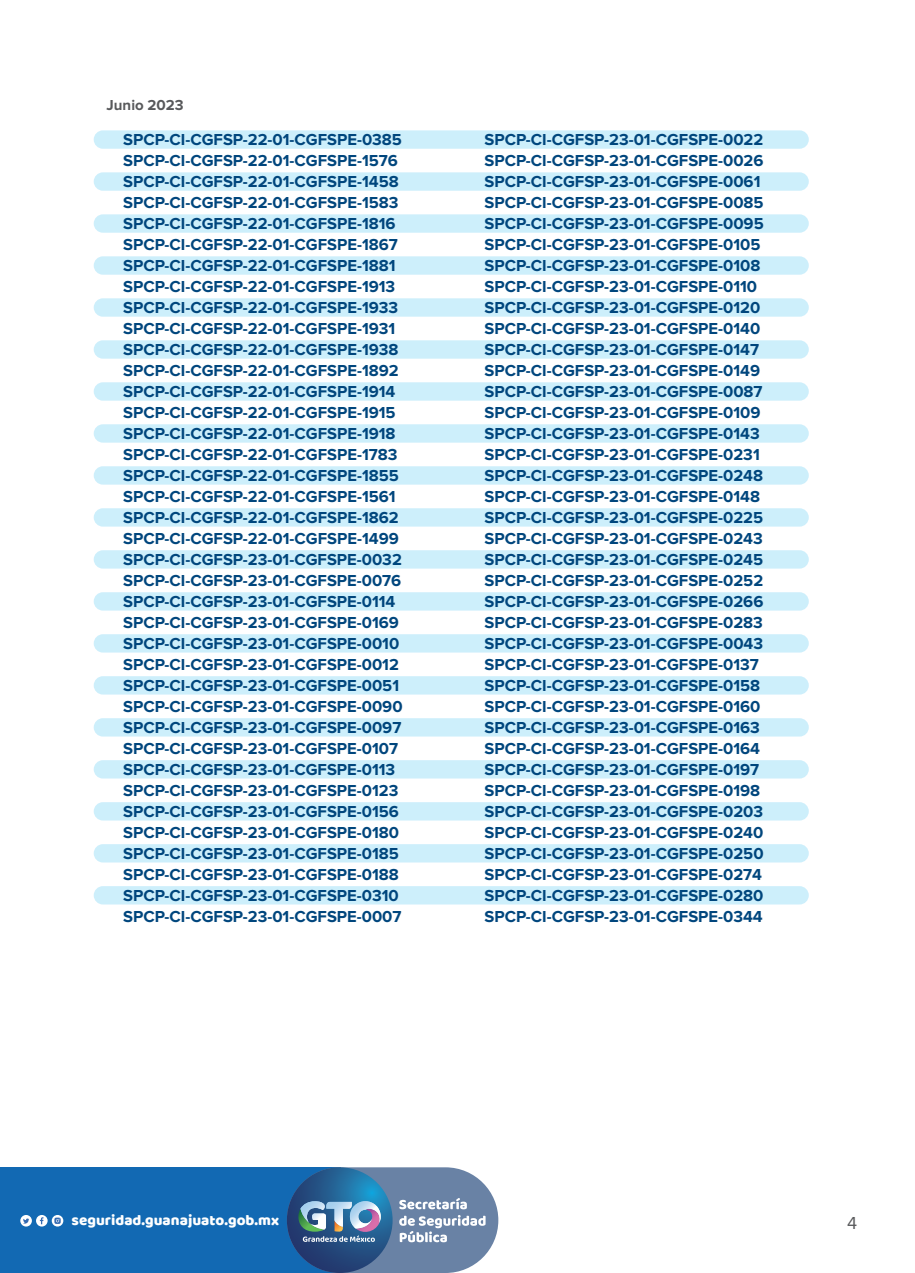
<style>
.page{position:relative;width:915px;height:1273px;background:#fff}
.page>*{position:absolute;margin:0;border:0;box-sizing:border-box;transform-origin:0 0}
.t1{font:18px "Proxima Nova";color:#58595b}
.t2{font:700 16.5px/21px "Proxima Nova";color:#00467d}
.t3{font:15.15px "Baloo";color:#fff}
.t4{font:700 15px "Proxima Nova";color:#58595b}
</style>
<div class="page">
<div style="left:94px;top:130px;width:714px;height:19px;background:#cdeffb;border-radius:9px"></div>
<div style="left:94px;top:172px;width:714px;height:19px;background:#cdeffb;border-radius:9px"></div>
<div style="left:94px;top:214px;width:714px;height:19px;background:#cdeffb;border-radius:9px"></div>
<div style="left:94px;top:256px;width:714px;height:19px;background:#cdeffb;border-radius:9px"></div>
<div style="left:94px;top:298px;width:714px;height:19px;background:#cdeffb;border-radius:9px"></div>
<div style="left:94px;top:340px;width:714px;height:19px;background:#cdeffb;border-radius:9px"></div>
<div style="left:94px;top:382px;width:714px;height:19px;background:#cdeffb;border-radius:9px"></div>
<div style="left:94px;top:424px;width:714px;height:19px;background:#cdeffb;border-radius:9px"></div>
<div style="left:94px;top:466px;width:714px;height:19px;background:#cdeffb;border-radius:9px"></div>
<div style="left:94px;top:508px;width:714px;height:19px;background:#cdeffb;border-radius:9px"></div>
<div style="left:94px;top:550px;width:714px;height:19px;background:#cdeffb;border-radius:9px"></div>
<div style="left:94px;top:592px;width:714px;height:18px;background:#cdeffb;border-radius:9px"></div>
<div style="left:94px;top:634px;width:714px;height:18px;background:#cdeffb;border-radius:9px"></div>
<div style="left:94px;top:676px;width:714px;height:18px;background:#cdeffb;border-radius:9px"></div>
<div style="left:94px;top:718px;width:714px;height:18px;background:#cdeffb;border-radius:9px"></div>
<div style="left:94px;top:760px;width:714px;height:18px;background:#cdeffb;border-radius:9px"></div>
<div style="left:94px;top:802px;width:714px;height:18px;background:#cdeffb;border-radius:9px"></div>
<div style="left:94px;top:844px;width:714px;height:18px;background:#cdeffb;border-radius:9px"></div>
<div style="left:94px;top:886px;width:714px;height:18px;background:#cdeffb;border-radius:9px"></div>
<div style="left:0;top:1167px;width:341px;height:106px;background:#1269b3"></div>
<div style="left:286px;top:1167px;width:212px;height:106px;background:#6982a5;border-radius:53px"></div>
<svg style="left:286px;top:1167px;width:106px;height:106px"></svg>
<svg style="left:399px;top:1198px;width:67px;height:11px"></svg>
<svg style="left:399px;top:1215px;width:86px;height:27px"></svg>
<svg style="left:20px;top:1215px;width:12px;height:11px"></svg>
<svg style="left:36px;top:1215px;width:12px;height:11px"></svg>
<div style="left:52px;top:1215px;width:11px;height:11px;background:#fff;border-radius:50%"></div>
<svg style="left:23px;top:1218px;width:6px;height:5px"></svg>
<svg style="left:40px;top:1217px;width:3px;height:7px"></svg>
<svg style="left:54px;top:1217px;width:7px;height:7px"></svg>
<p class="t4" style="left:107px;top:98px;width:79px">Junio 2023</p>
<p class="t2" style="left:123px;top:129px;width:281px">SPCP-CI-CGFSP-22-01-CGFSPE-0385<br>SPCP-CI-CGFSP-22-01-CGFSPE-1576<br>SPCP-CI-CGFSP-22-01-CGFSPE-1458<br>SPCP-CI-CGFSP-22-01-CGFSPE-1583<br>SPCP-CI-CGFSP-22-01-CGFSPE-1816<br>SPCP-CI-CGFSP-22-01-CGFSPE-1867<br>SPCP-CI-CGFSP-22-01-CGFSPE-1881<br>SPCP-CI-CGFSP-22-01-CGFSPE-1913<br>SPCP-CI-CGFSP-22-01-CGFSPE-1933<br>SPCP-CI-CGFSP-22-01-CGFSPE-1931<br>SPCP-CI-CGFSP-22-01-CGFSPE-1938<br>SPCP-CI-CGFSP-22-01-CGFSPE-1892<br>SPCP-CI-CGFSP-22-01-CGFSPE-1914<br>SPCP-CI-CGFSP-22-01-CGFSPE-1915<br>SPCP-CI-CGFSP-22-01-CGFSPE-1918<br>SPCP-CI-CGFSP-22-01-CGFSPE-1783<br>SPCP-CI-CGFSP-22-01-CGFSPE-1855<br>SPCP-CI-CGFSP-22-01-CGFSPE-1561<br>SPCP-CI-CGFSP-22-01-CGFSPE-1862<br>SPCP-CI-CGFSP-22-01-CGFSPE-1499<br>SPCP-CI-CGFSP-23-01-CGFSPE-0032<br>SPCP-CI-CGFSP-23-01-CGFSPE-0076<br>SPCP-CI-CGFSP-23-01-CGFSPE-0114<br>SPCP-CI-CGFSP-23-01-CGFSPE-0169<br>SPCP-CI-CGFSP-23-01-CGFSPE-0010<br>SPCP-CI-CGFSP-23-01-CGFSPE-0012<br>SPCP-CI-CGFSP-23-01-CGFSPE-0051<br>SPCP-CI-CGFSP-23-01-CGFSPE-0090<br>SPCP-CI-CGFSP-23-01-CGFSPE-0097<br>SPCP-CI-CGFSP-23-01-CGFSPE-0107<br>SPCP-CI-CGFSP-23-01-CGFSPE-0113<br>SPCP-CI-CGFSP-23-01-CGFSPE-0123<br>SPCP-CI-CGFSP-23-01-CGFSPE-0156<br>SPCP-CI-CGFSP-23-01-CGFSPE-0180<br>SPCP-CI-CGFSP-23-01-CGFSPE-0185<br>SPCP-CI-CGFSP-23-01-CGFSPE-0188<br>SPCP-CI-CGFSP-23-01-CGFSPE-0310<br>SPCP-CI-CGFSP-23-01-CGFSPE-0007</p>
<p class="t2" style="left:484px;top:130px;width:280px">SPCP-CI-CGFSP-23-01-CGFSPE-0022<br>SPCP-CI-CGFSP-23-01-CGFSPE-0026<br>SPCP-CI-CGFSP-23-01-CGFSPE-0061<br>SPCP-CI-CGFSP-23-01-CGFSPE-0085<br>SPCP-CI-CGFSP-23-01-CGFSPE-0095<br>SPCP-CI-CGFSP-23-01-CGFSPE-0105<br>SPCP-CI-CGFSP-23-01-CGFSPE-0108<br>SPCP-CI-CGFSP-23-01-CGFSPE-0110<br>SPCP-CI-CGFSP-23-01-CGFSPE-0120<br>SPCP-CI-CGFSP-23-01-CGFSPE-0140<br>SPCP-CI-CGFSP-23-01-CGFSPE-0147<br>SPCP-CI-CGFSP-23-01-CGFSPE-0149<br>SPCP-CI-CGFSP-23-01-CGFSPE-0087<br>SPCP-CI-CGFSP-23-01-CGFSPE-0109<br>SPCP-CI-CGFSP-23-01-CGFSPE-0143<br>SPCP-CI-CGFSP-23-01-CGFSPE-0231<br>SPCP-CI-CGFSP-23-01-CGFSPE-0248<br>SPCP-CI-CGFSP-23-01-CGFSPE-0148<br>SPCP-CI-CGFSP-23-01-CGFSPE-0225<br>SPCP-CI-CGFSP-23-01-CGFSPE-0243<br>SPCP-CI-CGFSP-23-01-CGFSPE-0245<br>SPCP-CI-CGFSP-23-01-CGFSPE-0252<br>SPCP-CI-CGFSP-23-01-CGFSPE-0266<br>SPCP-CI-CGFSP-23-01-CGFSPE-0283<br>SPCP-CI-CGFSP-23-01-CGFSPE-0043<br>SPCP-CI-CGFSP-23-01-CGFSPE-0137<br>SPCP-CI-CGFSP-23-01-CGFSPE-0158<br>SPCP-CI-CGFSP-23-01-CGFSPE-0160<br>SPCP-CI-CGFSP-23-01-CGFSPE-0163<br>SPCP-CI-CGFSP-23-01-CGFSPE-0164<br>SPCP-CI-CGFSP-23-01-CGFSPE-0197<br>SPCP-CI-CGFSP-23-01-CGFSPE-0198<br>SPCP-CI-CGFSP-23-01-CGFSPE-0203<br>SPCP-CI-CGFSP-23-01-CGFSPE-0240<br>SPCP-CI-CGFSP-23-01-CGFSPE-0250<br>SPCP-CI-CGFSP-23-01-CGFSPE-0274<br>SPCP-CI-CGFSP-23-01-CGFSPE-0280<br>SPCP-CI-CGFSP-23-01-CGFSPE-0344</p>
<p class="t3" style="left:72px;top:1211px;width:209px">seguridad.guanajuato.gob.mx</p>
<p class="t1" style="left:846px;top:1215px;width:12px">4</p>
</div>
